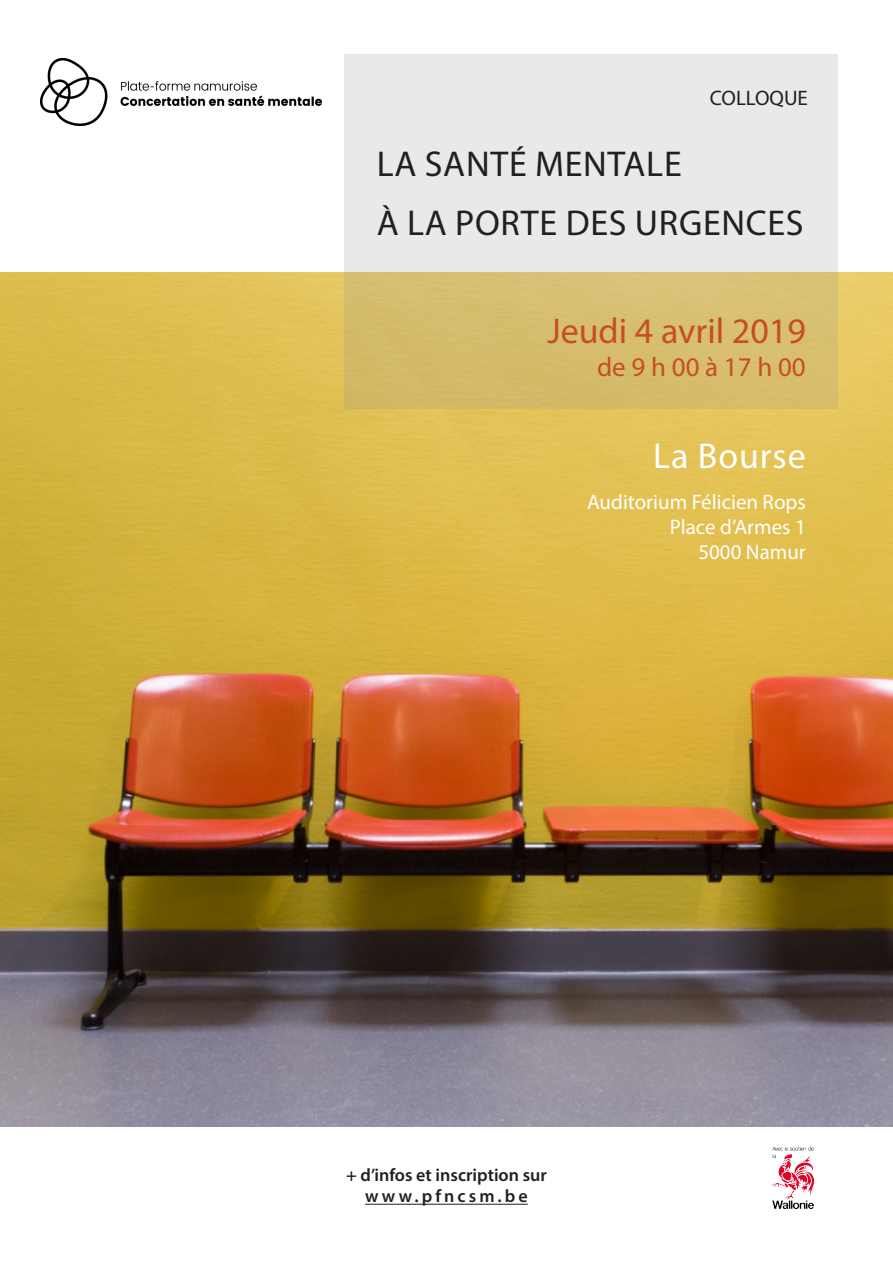
<style>
.page{position:relative;width:893px;height:1263px;background:#fff}
.page>*{position:absolute;margin:0;border:0;box-sizing:border-box;transform-origin:0 0}
.t1{font:36px "Myriad Pro";letter-spacing:.02em;color:#231f20}
.t2{font:36px "Myriad Pro";color:#c64e27}
.t3{font:36px "Myriad Pro";letter-spacing:.025em;color:#fff}
.t4{font:27px "Myriad Pro";color:#c64e27}
.t5{font:21px "Myriad Pro";color:#fff}
.t6{font:21px "Myriad Pro";color:#231f20}
.t7{font:600 18px "Myriad Pro";color:#231f20}
.t8{font:600 18px "Myriad Pro";letter-spacing:.17em;color:#231f20}
</style>
<div class="page">
<img style="left:0;top:272px;width:893px;height:855px">
<svg style="left:344px;top:54px;width:494px;height:355px;background:#e1d8ba"></svg>
<img style="left:41px;top:59px;width:280px;height:67px">
<hr style="left:365px;top:1204px;width:163px;height:1px;background:#231f20">
<img style="left:751px;top:1116px;width:84px;height:93px">
<p class="t6" style="left:710px;top:85px;width:100px">COLLOQUE</p>
<p class="t1" style="left:377px;top:142px;width:306px">LA SANTÉ MENTALE</p>
<p class="t1" style="left:377px;top:201px;width:428px">À LA PORTE DES URGENCES</p>
<p class="t2" style="left:547px;top:309px;width:260px">Jeudi 4 avril 2019</p>
<p class="t4" style="left:597px;top:350px;width:210px">de 9 h 00 à 17 h 00</p>
<p class="t3" style="left:653px;top:433px;width:154px">La Bourse</p>
<p class="t5" style="left:587px;top:488px;width:220px">Auditorium Félicien Rops</p>
<p class="t5" style="left:670px;top:514px;width:138px">Place d’Armes 1</p>
<p class="t5" style="left:698px;top:539px;width:109px">5000 Namur</p>
<p class="t7" style="left:346px;top:1163px;width:202px">+ d’infos et inscription sur</p>
<p class="t8" style="left:365px;top:1185px;width:164px">www.pfncsm.be</p>
</div>
